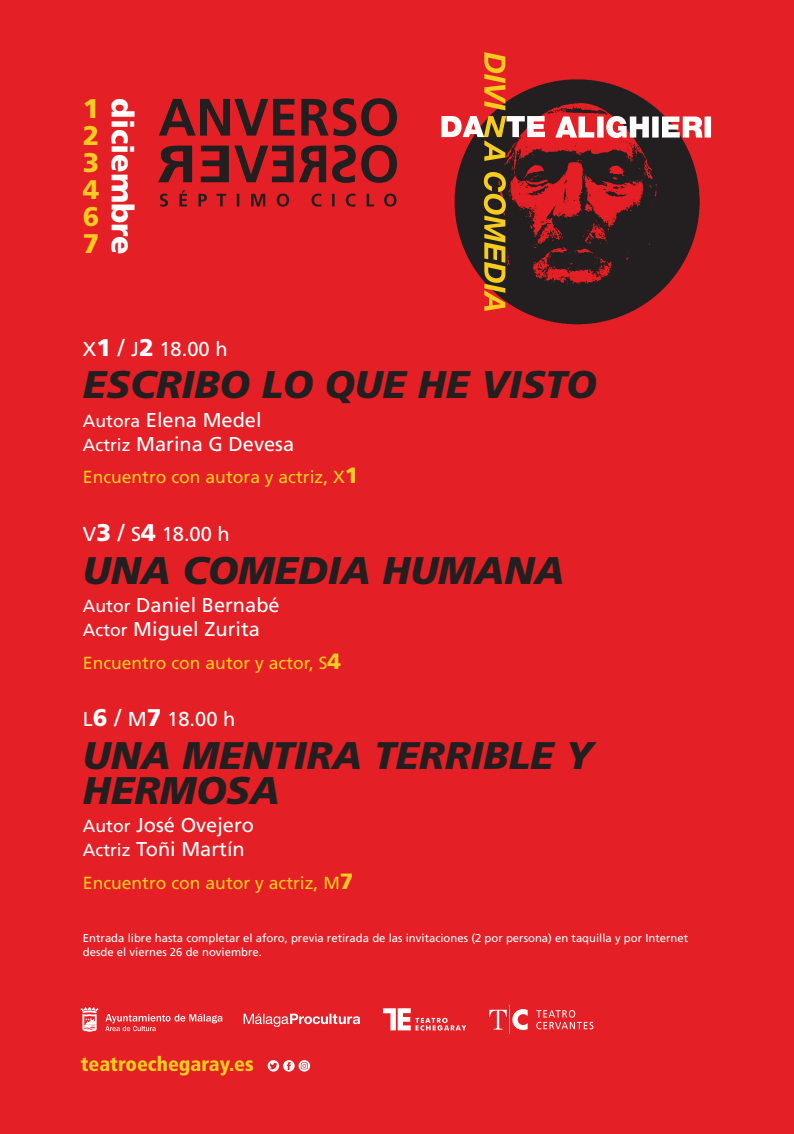
<style>
.page{position:relative;width:794px;height:1134px;background:#e41f25}
.page>*{position:absolute;margin:0;border:0;box-sizing:border-box;transform-origin:0 0}
.t1{font:italic 900 38.52px/35.2px "Frutiger LT Std";color:#231f20}
.t2{font:900 30.44px "Frutiger LT Std";color:#fff}
.t3{font:900 26.96px "Frutiger LT Std";color:#f7cc20}
.t4{font:900 condensed 20.16px "Frutiger LT Std";color:#f7cc20}
.t5{font:20.12px "Frutiger LT Std";color:#fff}
.t6{font:20px/24px "Frutiger LT Std";color:#fff}
.t7{font:17.52px "Frutiger LT Std";color:#f7cc20}
.t8{font:11.36px/13.6px "Frutiger LT Std";color:#fff}
.s1{font-weight:900;font-size:24.12px}
.s2{font-size:24.12px}
.s3{font-size:17.52px}
.s4{font-weight:900;font-size:22.12px}
</style>
<div class="page">
<img style="left:490px;top:64px;width:210px;height:261px">
<svg style="left:484px;top:52px;width:21px;height:58px"></svg>
<svg style="left:441px;top:116px;width:104px;height:195px"></svg>
<svg style="left:555px;top:116px;width:156px;height:22px"></svg>
<svg style="left:159px;top:99px;width:136px;height:37px"></svg>
<svg style="left:301px;top:98px;width:96px;height:38px"></svg>
<svg style="left:332px;top:145px;width:65px;height:38px"></svg>
<svg style="left:299px;top:146px;width:27px;height:36px"></svg>
<svg style="left:201px;top:146px;width:92px;height:36px"></svg>
<svg style="left:158px;top:146px;width:34px;height:36px"></svg>
<svg style="left:160px;top:190px;width:236px;height:17px"></svg>
<svg style="left:81px;top:1007px;width:141px;height:25px"></svg>
<svg style="left:383px;top:1008px;width:83px;height:22px"></svg>
<svg style="left:244px;top:1014px;width:116px;height:13px"></svg>
<svg style="left:489px;top:1005px;width:104px;height:29px"></svg>
<svg style="left:268px;top:1060px;width:42px;height:11px"></svg>
<p class="t3" style="left:83px;top:93px;width:18px">1</p>
<p class="t3" style="left:83px;top:120px;width:18px">2</p>
<p class="t3" style="left:83px;top:147px;width:18px">3</p>
<p class="t3" style="left:83px;top:174px;width:18px">4</p>
<p class="t3" style="left:83px;top:201px;width:18px">6</p>
<p class="t3" style="left:83px;top:228px;width:18px">7</p>
<p class="t2" style="left:141px;top:98px;width:158px;rotate:90deg">diciembre</p>
<p class="t5" style="left:83px;top:337px;width:146px">X<span class="s1">1</span> <span class="s2">/</span> J<span class="s1">2</span> 18.00 h</p>
<p class="t1" style="left:83px;top:367px;width:515px">ESCRIBO LO QUE HE VISTO</p>
<p class="t6" style="left:83px;top:408px;width:213px"><span class="s3">Autora</span> Elena Medel<br><span class="s3">Actriz</span> Marina G Devesa</p>
<p class="t7" style="left:83px;top:467px;width:277px">Encuentro con autora y actriz, X<span class="s4">1</span></p>
<p class="t5" style="left:83px;top:522px;width:148px">V<span class="s1">3</span> <span class="s2">/</span> S<span class="s1">4</span> 18.00 h</p>
<p class="t1" style="left:83px;top:552px;width:483px">UNA COMEDIA HUMANA</p>
<p class="t6" style="left:83px;top:593px;width:198px"><span class="s3">Autor</span> Daniel Bernabé<br><span class="s3">Actor</span> Miguel Zurita</p>
<p class="t7" style="left:83px;top:652px;width:260px">Encuentro con autor y actor, S<span class="s4">4</span></p>
<p class="t5" style="left:83px;top:708px;width:154px">L<span class="s1">6</span> <span class="s2">/</span> M<span class="s1">7</span> 18.00 h</p>
<p class="t1" style="left:83px;top:738px;width:512px">UNA MENTIRA TERRIBLE Y<br>HERMOSA</p>
<p class="t6" style="left:83px;top:813px;width:173px"><span class="s3">Autor</span> José Ovejero<br><span class="s3">Actriz</span> Toñi Martín</p>
<p class="t7" style="left:83px;top:873px;width:272px">Encuentro con autor y actriz, M<span class="s4">7</span></p>
<p class="t8" style="left:83px;top:931px;width:607px">Entrada libre hasta completar el aforo, previa retirada de las invitaciones (2 por persona) en taquilla y por Internet desde el viernes 26 de noviembre.</p>
<p class="t4" style="left:81px;top:1052px;width:175px">teatroechegaray.es</p>
</div>
